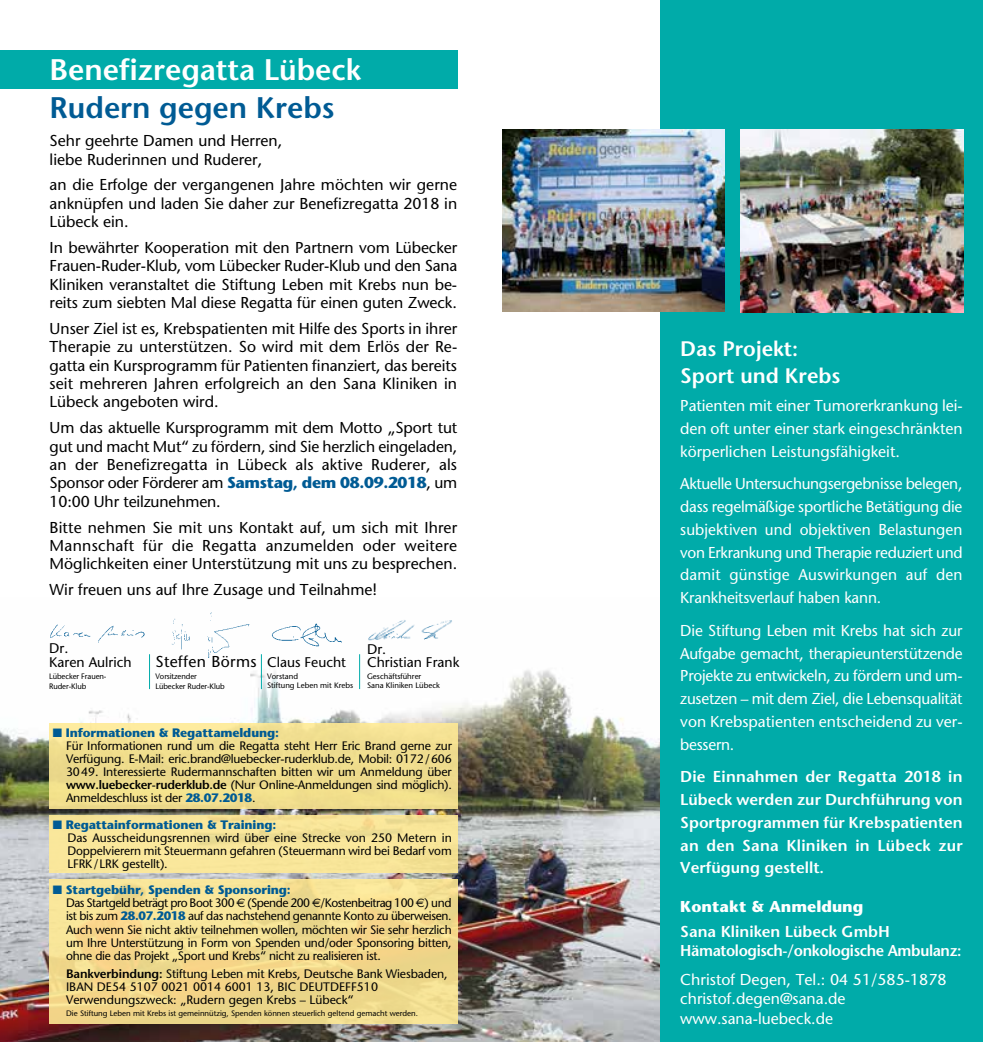
<style>
.page{position:relative;width:983px;height:1042px;background:#fff}
.page>*{position:absolute;margin:0;border:0;box-sizing:border-box;transform-origin:0 0}
.t1{font:600 29.75px "Stone Sans";color:#fff}
.t2{font:600 29.75px "Stone Sans";color:#005b94}
.t3{font:600 21px/27.7px "Stone Sans";color:#fff}
.t4{font:15.75px/18.4px "Stone Sans";color:#000;text-align:justify}
.t5{font:15.75px/22.8px "Stone Sans";color:#fff;text-align:justify}
.t6{font:600 15.75px/22.8px "Stone Sans";color:#fff;text-align:justify}
.t7{font:600 15.75px/19.2px "Stone Sans";letter-spacing:-.025em;color:#fff}
.t8{font:700 15.75px "Stone Sans";color:#fff}
.t9{font:15.75px "Stone Sans";letter-spacing:.025em;color:#000}
.t10{font:14px/12.2px "Stone Sans";color:#000}
.t11{font:12.25px/13.1px "Stone Sans";letter-spacing:-.02em;color:#000}
.t12{font:12.25px/13.1px "Stone Sans";color:#000}
.t13{font:7.88px/9.6px "Stone Sans";color:#000}
.s1{font-weight:700;color:#005b94}
.s2{color:#005b94}
.s3{font-weight:600}
.s4{font-family:"Euro Sans"}
</style>
<div class="page">
<img style="left:0;top:654px;width:660px;height:388px">
<div style="left:0;top:50px;width:457px;height:39px;background:#00aba9"></div>
<div style="left:660px;top:0;width:322px;height:1042px;background:#00aba9"></div>
<img style="left:271px;top:623px;width:71px;height:24px">
<img style="left:368px;top:620px;width:84px;height:21px">
<div style="left:49px;top:723px;width:408px;height:86px;background:linear-gradient(to bottom,#f4e295,#eddb89)"></div>
<div style="left:49px;top:815px;width:408px;height:58px;background:#ffea95"></div>
<div style="left:49px;top:879px;width:408px;height:145px;background:linear-gradient(to right,#f5dd91,#f0da8e)"></div>
<img style="left:50px;top:624px;width:95px;height:19px">
<img style="left:163px;top:612px;width:89px;height:48px">
<hr style="left:149px;top:654px;width:1px;height:35px;background:#00aba9">
<hr style="left:261px;top:654px;width:1px;height:35px;background:#00aba9">
<hr style="left:359px;top:654px;width:1px;height:35px;background:#00aba9">
<img style="left:740px;top:129px;width:222px;height:183px">
<img style="left:502px;top:129px;width:222px;height:182px">
<h1 class="t1" style="left:50px;top:51px;width:313px">Benefizregatta Lübeck</h1>
<h1 class="t2" style="left:50px;top:89px;width:286px">Rudern gegen Krebs</h1>
<p class="t4" style="left:50px;top:131px;width:234px">Sehr geehrte Damen und Herren, liebe Ruderinnen und Ruderer,</p>
<p class="t4" style="left:50px;top:176px;width:409px">an die Erfolge der vergangenen Jahre möchten wir gerne anknüpfen und laden Sie daher zur Benefizregatta 2018 in Lübeck ein.</p>
<p class="t4" style="left:50px;top:238px;width:409px">In bewährter Kooperation mit den Partnern vom Lübecker Frauen-Ruder-Klub, vom Lübecker Ruder-Klub und den Sana Kliniken veranstaltet die Stiftung Leben mit Krebs nun be&shy;reits zum siebten Mal diese Regatta für einen guten Zweck.</p>
<p class="t4" style="left:50px;top:319px;width:409px">Unser Ziel ist es, Krebspatienten mit Hilfe des Sports in ihrer Therapie zu unterstützen. So wird mit dem Erlös der Re&shy;gatta ein Kursprogramm für Patienten finanziert, das bereits seit mehreren Jahren erfolgreich an den Sana Kliniken in Lübeck angeboten wird.</p>
<p class="t4" style="left:50px;top:418px;width:409px">Um das aktuelle Kursprogramm mit dem Motto „Sport tut gut und macht Mut“ zu fördern, sind Sie herzlich eingeladen, an der Benefizregatta in Lübeck als aktive Ruderer, als Sponsor oder Förderer am <span class="s1">Samstag, dem 08.09.2018</span>, um 10:00 Uhr teilzunehmen.</p>
<p class="t4" style="left:50px;top:518px;width:409px">Bitte nehmen Sie mit uns Kontakt auf, um sich mit Ihrer Mannschaft für die Regatta anzumelden oder weitere Möglichkeiten einer Unterstützung mit uns zu besprechen.</p>
<p class="t4" style="left:50px;top:580px;width:329px">Wir freuen uns auf Ihre Zusage und Teilnahme!</p>
<p class="t10" style="left:49px;top:641px;width:84px;line-height:14px">Dr.<br>Karen Aulrich</p>
<p class="t13" style="left:49px;top:671px;width:59px">Lübecker Frauen-<br>Ruder-Klub</p>
<p class="t10" style="left:367px;top:643px;width:94px">Dr.<br>Christian Frank</p>
<p class="t13" style="left:367px;top:671px;width:74px">Geschäftsführer<br>Sana Kliniken Lübeck</p>
<p class="t9" style="left:155px;top:652px;width:103px">Steffen Börms</p>
<p class="t13" style="left:155px;top:672px;width:71px">Vorsitzender<br>Lübecker Ruder-Klub</p>
<p class="t11" style="left:66px;top:726px;width:387px;text-indent:-13px"><span class="s2">■</span> <span class="s1">Informationen &amp; Regattameldung:<br></span>Für Informationen rund um die Regatta steht Herr Eric Brand gerne zur Verfügung. E-Mail: eric.brand@luebecker-ruderklub.de, Mobil: 0172/606<br>3049. Interessierte Rudermannschaften bitten wir um Anmeldung über <span class="s3">www.luebecker-ruderklub.de</span> (Nur Online-Anmeldungen sind möglich).<br>Anmeldeschluss ist der <span class="s1">28.07.2018</span>.</p>
<p class="t11" style="left:67px;top:817px;width:386px;text-indent:-15px"><span class="s2">■</span> <span class="s1">Regattainformationen &amp; Training:<br></span>Das Ausscheidungsrennen wird über eine Strecke von 250 Metern in Doppelvierern mit Steuermann gefahren (Steuermann wird bei Bedarf vom LFRK/LRK gestellt).</p>
<p class="t11" style="left:66px;top:883px;width:387px;text-indent:-13px"><span class="s2">■</span> <span class="s1">Startgebühr, Spenden &amp; Sponsoring:<br></span>Das Startgeld beträgt pro Boot 300 <span class="s4">E</span> (Spende 200 <span class="s4">E</span>/Kostenbeitrag 100 <span class="s4">E</span>) und ist bis zum <span class="s1">28.07.2018</span> auf das nachstehend genannte Konto zu überweisen.<br>Auch wenn Sie nicht aktiv teilnehmen wollen, möchten wir Sie sehr herzlich um Ihre Unterstützung in Form von Spenden und/oder Sponsoring bitten, ohne die das Projekt „Sport und Krebs“ nicht zu realisieren ist.</p>
<p class="t12" style="left:66px;top:967px;width:383px"><span class="s3">Bankverbindung:</span> Stiftung Leben mit Krebs, Deutsche Bank Wiesbaden,<br>IBAN DE54 5107 0021 0014 6001 13, BIC DEUTDEFF510<br>Verwendungszweck: „Rudern gegen Krebs – Lübeck“</p>
<p class="t13" style="left:66px;top:1008px;width:353px">Die Stiftung Leben mit Krebs ist gemeinnützig, Spenden können steuerlich geltend gemacht werden.</p>
<p class="t10" style="left:267px;top:655px;width:80px">Claus Feucht</p>
<p class="t13" style="left:267px;top:671px;width:88px">Vorstand<br>Stiftung Leben mit Krebs</p>
<h2 class="t3" style="left:680px;top:334px;width:162px">Das Projekt:<br>Sport und Krebs</h2>
<p class="t5" style="left:680px;top:394px;width:284px">Patienten mit einer Tumorerkrankung lei&shy;den oft unter einer stark eingeschränkten körperlichen Leistungsfähigkeit.</p>
<p class="t5" style="left:680px;top:472px;width:284px">Aktuelle Untersuchungsergebnisse belegen, dass regelmäßige sportliche Betätigung die subjektiven und objektiven Belastungen von Erkrankung und Therapie reduziert und damit günstige Auswirkungen auf den Krankheitsverlauf haben kann.</p>
<p class="t5" style="left:680px;top:619px;width:284px">Die Stiftung Leben mit Krebs hat sich zur Aufgabe gemacht, therapieunterstützende Projekte zu entwickeln, zu fördern und um&shy;zusetzen – mit dem Ziel, die Lebensqualität von Krebspatienten entscheidend zu ver&shy;bessern.</p>
<p class="t6" style="left:680px;top:765px;width:284px">Die Einnahmen der Regatta 2018 in Lübeck werden zur Durchführung von Sportprogrammen für Krebspatienten an den Sana Kliniken in Lübeck zur Verfügung gestellt.</p>
<p class="t8" style="left:680px;top:897px;width:185px">Kontakt &amp; Anmeldung</p>
<p class="t7" style="left:680px;top:921px;width:283px">Sana Kliniken Lübeck GmbH<br>Hämatologisch-/onkologische Ambulanz:</p>
<p class="t5" style="left:680px;top:970px;width:268px;line-height:19.2px;text-align:left">Christof Degen, Tel.: 04 51/585-1878 christof.degen@sana.de www.sana-luebeck.de</p>
</div>
